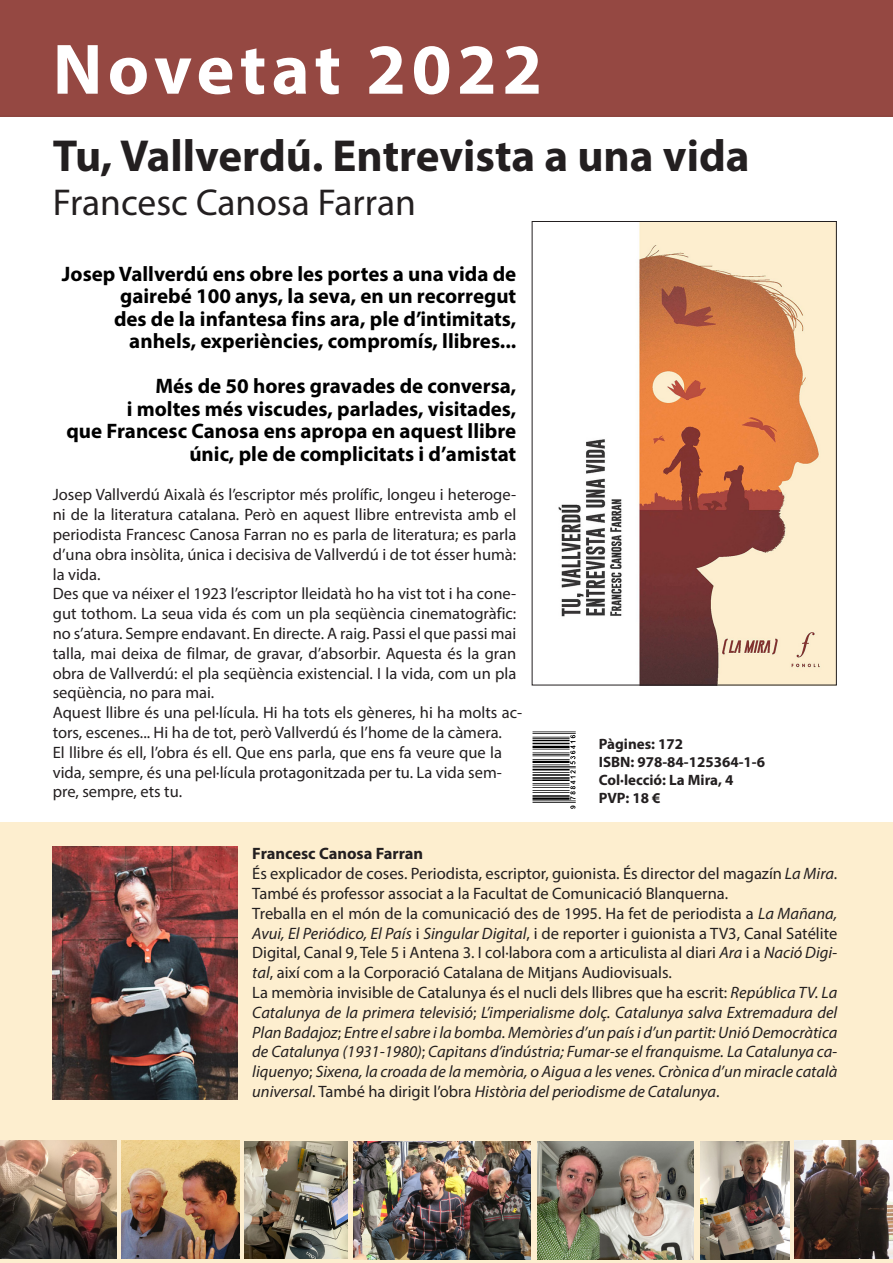
<style>
.page{position:relative;width:893px;height:1263px;background:#fff}
.page>*{position:absolute;margin:0;border:0;box-sizing:border-box;transform-origin:0 0}
.Llibre_titols{font:700 72px "Myriad Pro";letter-spacing:.075em;color:#fff}
.titol_llibre{font:700 45px "Myriad Pro";color:#231f20}
.Autors{font:37.5px "Myriad Pro";color:#231f20}
.frase_reclam{font:700 21px/22.5px "Myriad Pro";color:#000;text-align:right}
.text_llibres_llarg{font:16.5px/19.8px "Myriad Pro";color:#231f20;text-align:justify}
.text_llibres_llarg-2{font:italic 16.5px/19.8px "Myriad Pro";color:#231f20;text-align:justify}
.text_llibres_llarg-3{font:700 16.5px "Myriad Pro";color:#231f20}
.dades{font:700 15px "Myriad Pro";color:#231f20}
.s1{font-style:italic}
.s2{font-style:normal}
</style>
<div class="page">
<div style="left:0;top:822px;width:893px;height:441px;background:#fdeecf"></div>
<div style="left:0;top:0;width:893px;height:117px;background:#954842"></div>
<img style="left:558px;top:223px;width:277px;height:460px">
<div style="left:532px;top:221px;width:305px;height:464px;border:1px solid #231f20"></div>
<img style="left:532px;top:731px;width:44px;height:78px">
<img style="left:53px;top:847px;width:185px;height:253px">
<img style="left:0;top:1140px;width:116px;height:118px">
<img style="left:122px;top:1140px;width:117px;height:118px">
<img style="left:244px;top:1141px;width:104px;height:117px">
<img style="left:354px;top:1141px;width:177px;height:118px">
<img style="left:537px;top:1141px;width:156px;height:118px">
<img style="left:701px;top:1141px;width:89px;height:118px">
<img style="left:794px;top:1140px;width:99px;height:118px">
<p class="Llibre_titols" style="left:53px;top:22px;width:491px">Novetat 2022</p>
<p class="titol_llibre" style="left:53px;top:127px;width:698px">Tu, Vallverdú. Entrevista a una vida</p>
<p class="Autors" style="left:53px;top:179px;width:365px">Francesc Canosa Farran</p>
<p class="frase_reclam" style="left:62px;top:262px;width:456px">Josep Vallverdú ens obre les portes a una vida de gairebé 100 anys, la seva, en un recorregut</p>
<p class="frase_reclam" style="left:114px;top:307px;width:404px">des de la infantesa fins ara, ple d’intimitats,</p>
<p class="frase_reclam" style="left:129px;top:329px;width:389px">anhels, experiències, compromís, llibres...</p>
<p class="frase_reclam" style="left:155px;top:374px;width:362px">Més de 50 hores gravades de conversa,</p>
<p class="frase_reclam" style="left:66px;top:397px;width:451px">i moltes més viscudes, parlades, visitades,<br>que Francesc Canosa ens apropa en aquest llibre únic, ple de complicitats i d’amistat</p>
<p class="text_llibres_llarg" style="left:53px;top:485px;width:465px">Josep Vallverdú Aixalà és l’escriptor més prolífic, longeu i heteroge&shy;ni de la literatura catalana. Però en aquest llibre entrevista amb el periodista Francesc Canosa Farran no es parla de literatura; es parla d’una obra insòlita, única i decisiva de Vallverdú i de tot ésser humà: la vida.</p>
<p class="text_llibres_llarg" style="left:53px;top:584px;width:465px">Des que va néixer el 1923 l’escriptor lleidatà ho ha vist tot i ha cone&shy;gut tothom. La seua vida és com un pla seqüència cinematogràfic: no s’atura. Sempre endavant. En directe. A raig. Passi el que passi mai talla, mai deixa de filmar, de gravar, d’absorbir. Aquesta és la gran obra de Vallverdú: el pla seqüència existencial. I la vida, com un pla seqüència, no para mai.</p>
<p class="text_llibres_llarg" style="left:53px;top:702px;width:471px;text-align:left">Aquest llibre és una pel·lícula. Hi ha tots els gèneres, hi ha molts ac&shy;tors, escenes... Hi ha de tot, però Vallverdú és l’home de la càmera.<br>El llibre és ell, l’obra és ell. Que ens parla, que ens fa veure que la vida, sempre, és una pel·lícula protagonitzada per tu. La vida sem&shy;pre, sempre, ets tu.</p>
<p class="dades" style="left:599px;top:734px;width:86px">Pàgines: 172</p>
<p class="dades" style="left:599px;top:752px;width:168px">ISBN: 978-84-125364-1-6</p>
<p class="dades" style="left:599px;top:770px;width:136px">Col·lecció: La Mira, 4</p>
<p class="dades" style="left:599px;top:788px;width:63px">PVP: 18 €</p>
<p class="text_llibres_llarg-3" style="left:252px;top:843px;width:173px">Francesc Canosa Farran</p>
<p class="text_llibres_llarg" style="left:252px;top:863px;width:587px">És explicador de coses. Periodista, escriptor, guionista. És director del magazín <span class="s1">La Mira</span>.<br>També és professor associat a la Facultat de Comunicació Blanquerna.</p>
<p class="text_llibres_llarg" style="left:252px;top:903px;width:587px">Treballa en el món de la comunicació des de 1995. Ha fet de periodista a <span class="s1">La Mañana, Avui, El Periódico, El País</span> i <span class="s1">Singular Digital</span>, i de reporter i guionista a TV3, Canal Satélite Digital, Canal 9, Tele 5 i Antena 3. I col·labora com a articulista al diari <span class="s1">Ara</span> i a <span class="s1">Nació Digi&shy;tal</span>, així com a la Corporació Catalana de Mitjans Audiovisuals.</p>
<p class="text_llibres_llarg-2" style="left:252px;top:982px;width:587px"><span class="s2">La memòria invisible de Catalunya és el nucli dels llibres que ha escrit:</span> República TV. La Catalunya de la primera televisió<span class="s2">;</span> L’imperialisme dolç. Catalunya salva Extremadura del Plan Badajoz<span class="s2">;</span> Entre el sabre i la bomba. Memòries d’un país i d’un partit: Unió Democràtica de Catalunya (1931-1980)<span class="s2">;</span> Capitans d’indústria; Fumar-se el franquisme. La Catalunya ca&shy;liquenyo<span class="s2">;</span> Sixena, la croada de la memòria, o Aigua a les venes. Crònica d’un miracle català universal<span class="s2">. També ha dirigit l’obra</span> Història del periodisme de Catalunya<span class="s2">.</span></p>
</div>
